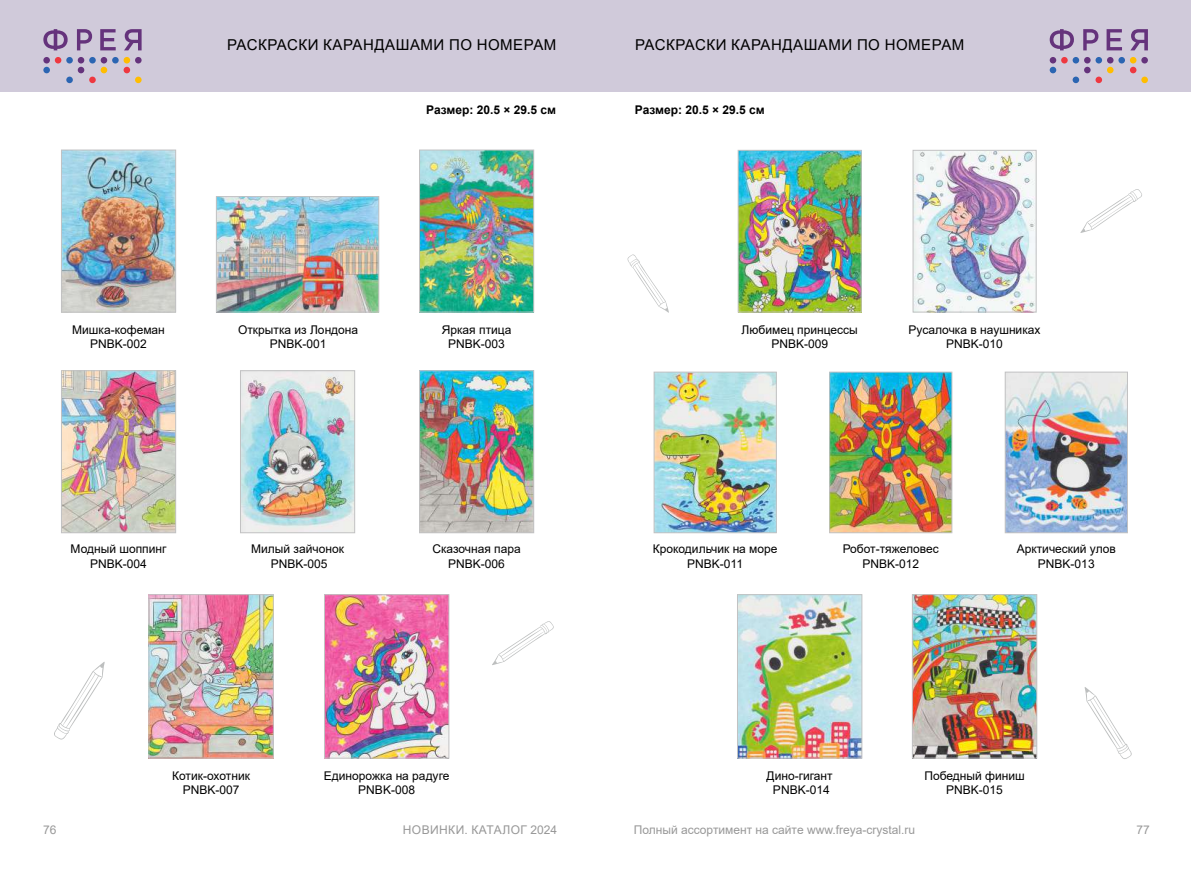
<style>
.page{position:relative;width:1191px;height:872px;background:#fff}
.page>*{position:absolute;margin:0;border:0;box-sizing:border-box;transform-origin:0 0}
.t1{font:15px "Arial";letter-spacing:.035em;color:#000}
.t2{font:12px/14.4px "Arial";color:#000;text-align:center}
.t3{font:12px "Arial";color:#989898}
.t4{font:700 12px "Arial";color:#000}
.t5{font:12px "Arial";letter-spacing:.035em;color:#989898}
</style>
<div class="page">
<div style="left:0;top:0;width:1191px;height:91px;background:#d0cada"></div>
<img style="left:655px;top:374px;width:119px;height:157px">
<div style="left:653px;top:372px;width:123px;height:161px;border:1px solid #c2c2c3"></div>
<img style="left:831px;top:374px;width:119px;height:157px">
<div style="left:829px;top:372px;width:123px;height:161px;border:1px solid #c2c2c3"></div>
<img style="left:1006px;top:374px;width:119px;height:157px">
<div style="left:1004px;top:372px;width:123px;height:161px;border:1px solid #c2c2c3"></div>
<img style="left:218px;top:198px;width:159px;height:112px">
<div style="left:216px;top:196px;width:163px;height:116px;border:1px solid #c2c2c3"></div>
<img style="left:739px;top:152px;width:120px;height:158px">
<div style="left:737px;top:150px;width:124px;height:162px;border:1px solid #c2c2c3"></div>
<img style="left:914px;top:152px;width:120px;height:158px">
<div style="left:912px;top:150px;width:124px;height:162px;border:1px solid #c2c2c3"></div>
<img style="left:150px;top:596px;width:122px;height:160px">
<div style="left:148px;top:594px;width:126px;height:164px;border:1px solid #c2c2c3"></div>
<img style="left:326px;top:596px;width:121px;height:160px">
<div style="left:324px;top:594px;width:125px;height:164px;border:1px solid #c2c2c3"></div>
<img style="left:739px;top:596px;width:121px;height:160px">
<div style="left:737px;top:594px;width:125px;height:164px;border:1px solid #c2c2c3"></div>
<img style="left:914px;top:596px;width:121px;height:160px">
<div style="left:912px;top:594px;width:125px;height:164px;border:1px solid #c2c2c3"></div>
<img style="left:63px;top:152px;width:111px;height:158px">
<div style="left:61px;top:150px;width:115px;height:162px;border:1px solid #c2c2c3"></div>
<img style="left:63px;top:372px;width:111px;height:159px">
<div style="left:61px;top:370px;width:115px;height:163px;border:1px solid #c2c2c3"></div>
<img style="left:242px;top:372px;width:111px;height:159px">
<div style="left:240px;top:370px;width:115px;height:163px;border:1px solid #c2c2c3"></div>
<img style="left:421px;top:372px;width:111px;height:159px">
<div style="left:419px;top:370px;width:115px;height:163px;border:1px solid #c2c2c3"></div>
<img style="left:421px;top:152px;width:111px;height:158px">
<div style="left:419px;top:150px;width:115px;height:162px;border:1px solid #c2c2c3"></div>
<svg style="left:1084px;top:687px;width:47px;height:72px"></svg>
<svg style="left:1080px;top:189px;width:62px;height:44px"></svg>
<svg style="left:492px;top:621px;width:62px;height:44px"></svg>
<svg style="left:627px;top:254px;width:42px;height:59px"></svg>
<svg style="left:54px;top:662px;width:51px;height:78px"></svg>
<svg style="left:1049px;top:29px;width:98px;height:54px"></svg>
<svg style="left:43px;top:29px;width:99px;height:54px"></svg>
<p class="t1" style="left:227px;top:35px;width:331px">РАСКРАСКИ КАРАНДАШАМИ ПО НОМЕРАМ</p>
<p class="t1" style="left:634px;top:35px;width:283px">К РТИНЫ ПО НОМЕРАМ НА ХОЛСТЕ</p>
<p class="t1" style="left:635px;top:35px;width:331px">РАСКРАСКИ КАРАНДАШАМИ ПО НОМЕРАМ</p>
<p class="t1" style="left:327px;top:35px;width:219px">РАСКРАСКИ КАРАНДАШАМИ</p>
<p class="t1" style="left:647px;top:35px;width:219px">РАСКРАСКИ КАРАНДАШАМИ</p>
<p class="t4" style="left:426px;top:102px;width:131px">Размер: 20.5 × 29.5 см</p>
<p class="t4" style="left:635px;top:102px;width:131px">Размер: 20.5 × 29.5 см</p>
<p class="t2" style="left:72px;top:322px;width:94px">Мишка-кофеман<br>PNBK-002</p>
<p class="t2" style="left:442px;top:322px;width:71px">Яркая птица<br>PNBK-003</p>
<p class="t2" style="left:741px;top:322px;width:118px">Любимец принцессы<br>PNBK-009</p>
<p class="t2" style="left:908px;top:322px;width:133px">Русалочка в наушниках<br>PNBK-010</p>
<p class="t2" style="left:238px;top:322px;width:122px">Открытка из Лондона<br>PNBK-001</p>
<p class="t2" style="left:71px;top:542px;width:97px">Модный шоппинг<br>PNBK-004</p>
<p class="t2" style="left:251px;top:542px;width:94px">Милый зайчонок<br>PNBK-005</p>
<p class="t2" style="left:432px;top:542px;width:90px">Сказочная пара<br>PNBK-006</p>
<p class="t2" style="left:653px;top:542px;width:126px">Крокодильчик на море<br>PNBK-011</p>
<p class="t2" style="left:842px;top:542px;width:97px">Робот-тяжеловес<br>PNBK-012</p>
<p class="t2" style="left:1016px;top:542px;width:101px">Арктический улов<br>PNBK-013</p>
<p class="t2" style="left:172px;top:768px;width:79px">Котик-охотник<br>PNBK-007</p>
<p class="t2" style="left:324px;top:768px;width:127px">Единорожка на радуге<br>PNBK-008</p>
<p class="t2" style="left:766px;top:768px;width:68px">Дино-гигант<br>PNBK-014</p>
<p class="t2" style="left:924px;top:768px;width:102px">Победный финиш<br>PNBK-015</p>
<p class="t3" style="left:43px;top:821px;width:15px">76</p>
<p class="t5" style="left:403px;top:821px;width:156px">НОВИНКИ. КАТАЛОГ 2024</p>
<p class="t3" style="left:634px;top:821px;width:283px">Полный ассортимент на сайте www.freya-crystal.ru</p>
<p class="t3" style="left:1136px;top:821px;width:15px">77</p>
</div>
